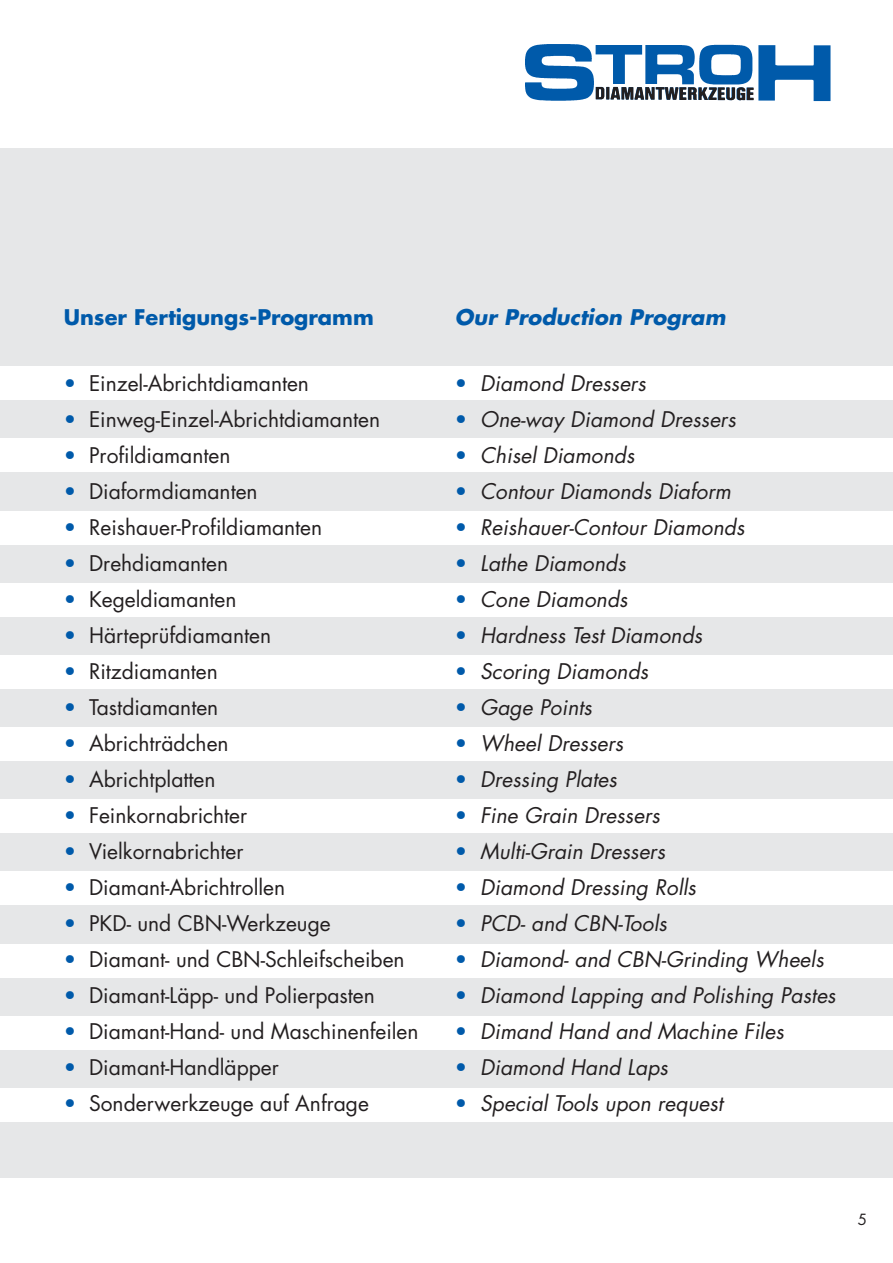
<style>
.page{position:relative;width:893px;height:1263px;background:#fff}
.page>*{position:absolute;margin:0;border:0;box-sizing:border-box;transform-origin:0 0}
.t1{font:21px "Futura";color:#231f20}
.t2{font:italic 21px "Futura";color:#231f20}
.t3{font:700 21px "Futura";color:#005aaa}
.t4{font:italic 700 21px "Futura";color:#005aaa}
.t5{font:15px "Futura";color:#231f20}
.s1{color:#005aaa}
.s2{font-style:normal;color:#005aaa}
</style>
<div class="page">
<div style="left:0;top:149px;width:893px;height:1029px;background:#e6e7e8"></div>
<img style="left:525px;top:44px;width:306px;height:58px">
<img style="left:595px;top:86px;width:160px;height:16px">
<div style="left:0;top:366px;width:893px;height:34px;background:#fff"></div>
<div style="left:0;top:438px;width:893px;height:34px;background:#fff"></div>
<div style="left:0;top:511px;width:893px;height:34px;background:#fff"></div>
<div style="left:0;top:583px;width:893px;height:34px;background:#fff"></div>
<div style="left:0;top:655px;width:893px;height:34px;background:#fff"></div>
<div style="left:0;top:727px;width:893px;height:34px;background:#fff"></div>
<div style="left:0;top:799px;width:893px;height:34px;background:#fff"></div>
<div style="left:0;top:871px;width:893px;height:34px;background:#fff"></div>
<div style="left:0;top:943px;width:893px;height:34px;background:#fff"></div>
<div style="left:0;top:1016px;width:893px;height:34px;background:#fff"></div>
<div style="left:0;top:1088px;width:893px;height:34px;background:#fff"></div>
<p class="t3" style="left:64px;top:307px;width:312px">Unser Fertigungs-Programm</p>
<p class="t1" style="left:64px;top:373px;width:247px"><span class="s1">•</span> Einzel-Abrichtdiamanten</p>
<p class="t1" style="left:64px;top:409px;width:318px"><span class="s1">•</span> Einweg-Einzel-Abrichtdiamanten</p>
<p class="t1" style="left:64px;top:445px;width:168px"><span class="s1">•</span> Profildiamanten</p>
<p class="t1" style="left:64px;top:481px;width:195px"><span class="s1">•</span> Diaformdiamanten</p>
<p class="t1" style="left:64px;top:517px;width:260px"><span class="s1">•</span> Reishauer-Profildiamanten</p>
<p class="t1" style="left:64px;top:553px;width:166px"><span class="s1">•</span> Drehdiamanten</p>
<p class="t1" style="left:64px;top:589px;width:174px"><span class="s1">•</span> Kegeldiamanten</p>
<p class="t1" style="left:64px;top:625px;width:209px"><span class="s1">•</span> Härteprüfdiamanten</p>
<p class="t1" style="left:64px;top:661px;width:156px"><span class="s1">•</span> Ritzdiamanten</p>
<p class="t1" style="left:64px;top:697px;width:156px"><span class="s1">•</span> Tastdiamanten</p>
<p class="t1" style="left:64px;top:733px;width:166px"><span class="s1">•</span> Abrichträdchen</p>
<p class="t1" style="left:64px;top:769px;width:153px"><span class="s1">•</span> Abrichtplatten</p>
<p class="t1" style="left:64px;top:805px;width:185px"><span class="s1">•</span> Feinkornabrichter</p>
<p class="t1" style="left:64px;top:841px;width:181px"><span class="s1">•</span> Vielkornabrichter</p>
<p class="t1" style="left:64px;top:877px;width:223px"><span class="s1">•</span> Diamant-Abrichtrollen</p>
<p class="t1" style="left:64px;top:913px;width:268px"><span class="s1">•</span> PKD- und CBN-Werkzeuge</p>
<p class="t1" style="left:64px;top:949px;width:342px"><span class="s1">•</span> Diamant- und CBN-Schleifscheiben</p>
<p class="t1" style="left:64px;top:985px;width:313px"><span class="s1">•</span> Diamant-Läpp- und Polierpasten</p>
<p class="t1" style="left:64px;top:1021px;width:356px"><span class="s1">•</span> Diamant-Hand- und Maschinenfeilen</p>
<p class="t1" style="left:64px;top:1057px;width:216px"><span class="s1">•</span> Diamant-Handläpper</p>
<p class="t1" style="left:64px;top:1093px;width:307px"><span class="s1">•</span> Sonderwerkzeuge auf Anfrage</p>
<p class="t4" style="left:455px;top:307px;width:276px">Our Production Program</p>
<p class="t2" style="left:455px;top:373px;width:196px"><span class="s2">•</span> Diamond Dressers</p>
<p class="t2" style="left:455px;top:409px;width:286px"><span class="s2">•</span> One-way Diamond Dressers</p>
<p class="t2" style="left:455px;top:445px;width:185px"><span class="s2">•</span> Chisel Diamonds</p>
<p class="t2" style="left:455px;top:481px;width:281px"><span class="s2">•</span> Contour Diamonds Diaform</p>
<p class="t2" style="left:455px;top:517px;width:295px"><span class="s2">•</span> Reishauer-Contour Diamonds</p>
<p class="t2" style="left:455px;top:553px;width:176px"><span class="s2">•</span> Lathe Diamonds</p>
<p class="t2" style="left:455px;top:589px;width:178px"><span class="s2">•</span> Cone Diamonds</p>
<p class="t2" style="left:455px;top:625px;width:252px"><span class="s2">•</span> Hardness Test Diamonds</p>
<p class="t2" style="left:455px;top:661px;width:199px"><span class="s2">•</span> Scoring Diamonds</p>
<p class="t2" style="left:455px;top:697px;width:142px"><span class="s2">•</span> Gage Points</p>
<p class="t2" style="left:455px;top:733px;width:173px"><span class="s2">•</span> Wheel Dressers</p>
<p class="t2" style="left:455px;top:769px;width:167px"><span class="s2">•</span> Dressing Plates</p>
<p class="t2" style="left:455px;top:805px;width:210px"><span class="s2">•</span> Fine Grain Dressers</p>
<p class="t2" style="left:455px;top:841px;width:215px"><span class="s2">•</span> Multi-Grain Dressers</p>
<p class="t2" style="left:455px;top:877px;width:246px"><span class="s2">•</span> Diamond Dressing Rolls</p>
<p class="t2" style="left:455px;top:913px;width:217px"><span class="s2">•</span> PCD- and CBN-Tools</p>
<p class="t2" style="left:455px;top:949px;width:374px"><span class="s2">•</span> Diamond- and CBN-Grinding Wheels</p>
<p class="t2" style="left:455px;top:985px;width:386px"><span class="s2">•</span> Diamond Lapping and Polishing Pastes</p>
<p class="t2" style="left:455px;top:1021px;width:334px"><span class="s2">•</span> Dimand Hand and Machine Files</p>
<p class="t2" style="left:455px;top:1057px;width:218px"><span class="s2">•</span> Diamond Hand Laps</p>
<p class="t2" style="left:455px;top:1093px;width:273px"><span class="s2">•</span> Special Tools upon request</p>
<p class="t5" style="left:858px;top:1212px;width:11px">5</p>
</div>
